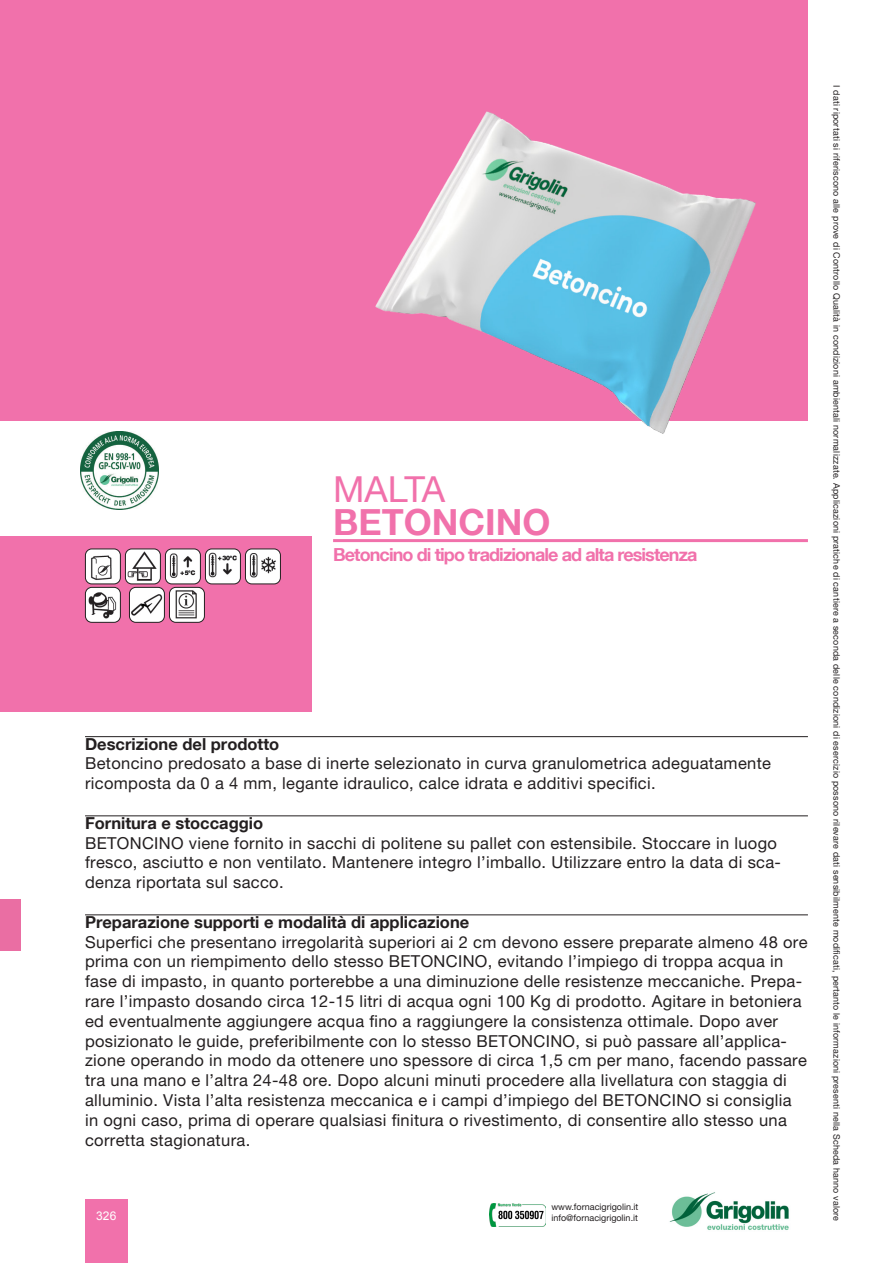
<style>
.page{position:relative;width:893px;height:1263px;background:#fff}
.page>*{position:absolute;margin:0;border:0;box-sizing:border-box;transform-origin:0 0}
.t1{font:700 36px/33px "Helvetica Neue LT Com";color:#f171ab}
.TiolettoScheda{font:700 18px "Helvetica Neue LT Com";letter-spacing:-.05em;color:#f171ab}
.TestoScheda{font:16.5px/19.8px "Helvetica Neue LT Com";letter-spacing:.02em;color:#231f20}
.TiolettoScheda-2{font:700 16.5px "Helvetica Neue LT Com";color:#231f20}
.t2{font:12px "Arial";color:#fff}
.t3{font:9px "Helvetica Neue LT Com";letter-spacing:.02em;color:#231f20}
.t4{font:9px/10.8px "Helvetica Neue LT Com";color:#231f20}
.s1{font-weight:400}
</style>
<div class="page">
<div style="left:85px;top:1199px;width:43px;height:64px;background:#f171ab"></div>
<div style="left:0;top:899px;width:21px;height:51px;background:#ea6ea3"></div>
<img style="left:669px;top:1192px;width:120px;height:38px">
<img style="left:490px;top:1203px;width:56px;height:23px">
<div style="left:0;top:536px;width:312px;height:176px;background:#f171ab"></div>
<hr style="left:85px;top:736px;width:723px;height:1px;background:#231f20">
<hr style="left:85px;top:815px;width:723px;height:1px;background:#231f20">
<hr style="left:85px;top:914px;width:723px;height:1px;background:#231f20">
<hr style="left:333px;top:539px;width:475px;height:3px;background:#f171ab">
<img style="left:80px;top:431px;width:78px;height:78px">
<img style="left:85px;top:549px;width:34px;height:34px">
<div style="left:85px;top:549px;width:36px;height:35px;border:1px solid #231f20;border-radius:6px"></div>
<img style="left:125px;top:549px;width:34px;height:34px">
<div style="left:125px;top:549px;width:36px;height:35px;border:1px solid #231f20;border-radius:6px"></div>
<img style="left:165px;top:549px;width:35px;height:34px">
<div style="left:165px;top:549px;width:36px;height:35px;border:1px solid #231f20;border-radius:6px"></div>
<img style="left:205px;top:549px;width:35px;height:34px">
<div style="left:205px;top:549px;width:36px;height:35px;border:1px solid #231f20;border-radius:6px"></div>
<img style="left:245px;top:549px;width:35px;height:33px">
<div style="left:245px;top:549px;width:36px;height:35px;border:1px solid #231f20;border-radius:6px"></div>
<img style="left:85px;top:587px;width:34px;height:34px">
<div style="left:85px;top:587px;width:36px;height:36px;border:1px solid #231f20;border-radius:6px"></div>
<img style="left:129px;top:587px;width:34px;height:34px">
<div style="left:129px;top:587px;width:36px;height:36px;border:1px solid #231f20;border-radius:6px"></div>
<img style="left:169px;top:587px;width:34px;height:34px">
<div style="left:169px;top:587px;width:36px;height:36px;border:1px solid #231f20;border-radius:6px"></div>
<div style="left:0;top:0;width:808px;height:420px;background:#f171ab"></div>
<img style="left:321px;top:111px;width:468px;height:323px">
<p class="t1" style="left:333px;top:471px;width:219px"><span class="s1">MALTA<br></span>BETONCINO</p>
<p class="TiolettoScheda" style="left:333px;top:544px;width:366px">Betoncino di tipo tradizionale ad alta resistenza</p>
<p class="TiolettoScheda-2" style="left:85px;top:733px;width:196px">Descrizione del prodotto</p>
<p class="TestoScheda" style="left:85px;top:753px;width:688px">Betoncino predosato a base di inerte selezionato in curva granulometrica adeguatamente ricomposta da 0 a 4 mm, legante idraulico, calce idrata e additivi specifici.</p>
<p class="TiolettoScheda-2" style="left:85px;top:812px;width:180px">Fornitura e stoccaggio</p>
<p class="TestoScheda" style="left:85px;top:832px;width:697px">BETONCINO viene fornito in sacchi di politene su pallet con estensibile. Stoccare in luogo fresco, asciutto e non ventilato. Mantenere integro l’imballo. Utilizzare entro la data di sca&shy;denza riportata sul sacco.</p>
<p class="TiolettoScheda-2" style="left:85px;top:911px;width:386px">Preparazione supporti e modalità di applicazione</p>
<p class="TestoScheda" style="left:85px;top:931px;width:724px">Superfici che presentano irregolarità superiori ai 2 cm devono essere preparate almeno 48 ore prima con un riempimento dello stesso BETONCINO, evitando l’impiego di troppa acqua in fase di impasto, in quanto porterebbe a una diminuzione delle resistenze meccaniche. Prepa&shy;rare l’impasto dosando circa 12-15 litri di acqua ogni 100 Kg di prodotto. Agitare in betoniera ed eventualmente aggiungere acqua fino a raggiungere la consistenza ottimale. Dopo aver posizionato le guide, preferibilmente con lo stesso BETONCINO, si può passare all’applica&shy;zione operando in modo da ottenere uno spessore di circa 1,5 cm per mano, facendo passare tra una mano e l’altra 24-48 ore. Dopo alcuni minuti procedere alla livellatura con staggia di alluminio. Vista l’alta resistenza meccanica e i campi d’impiego del BETONCINO si consiglia in ogni caso, prima di operare qualsiasi finitura o rivestimento, di consentire allo stesso una corretta stagionatura.</p>
<p class="t2" style="left:96px;top:1208px;width:22px">326</p>
<p class="t4" style="left:551px;top:1201px;width:88px">www.fornacigrigolin.it info@fornacigrigolin.it</p>
<p class="t3" style="left:842px;top:85px;width:1138px;rotate:90deg">I dati riportati si riferiscono alle prove di Controllo Qualità in condizioni ambientali normalizzate. Applicazioni pratiche di cantiere a seconda delle condizioni di esercizio possono rilevare dati sensibilmente modificati, pertanto le informazioni presenti nella Scheda hanno valore</p>
</div>
